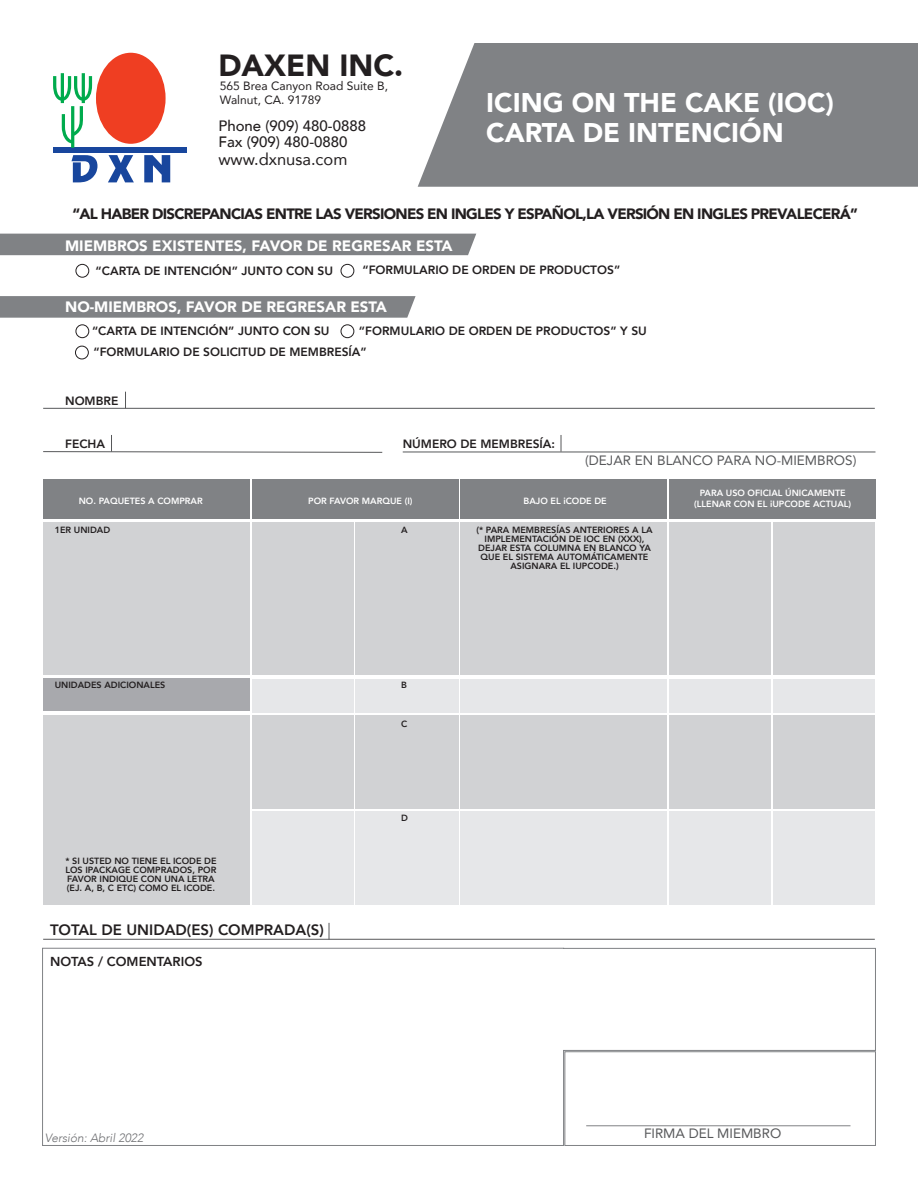
<style>
.page{position:relative;width:918px;height:1188px;background:#fff}
.page>*{position:absolute;margin:0;border:0;box-sizing:border-box;transform-origin:0 0}
.t1{font:900 30.6px "Avenir";color:#231f20}
.t2{font:900 27px/30.6px "Avenir";color:#fff}
.t3{font:16.5px "Avenir";color:#231f20}
.t4{font:900 15px "Avenir";letter-spacing:-.05em;color:#231f20}
.t5{font:900 15px "Avenir";color:#fff}
.t6{font:500 15px/16.5px "Avenir";color:#231f20}
.t7{font:800 15px "Avenir";color:#231f20}
.t8{font:13.5px "Avenir";color:#57585a}
.t9{font:800 13.05px "Avenir";color:#231f20}
.t10{font:800 12px "Avenir";color:#231f20}
.t11{font:12px/13.5px "Avenir";color:#231f20}
.t12{font:italic 300 12px "Avenir";color:#6c6d70}
.t13{font:800 9px/9px "Avenir";color:#231f20}
.t14{font:800 9px/10.8px "Avenir";color:#fff;text-align:center}
</style>
<div class="page">
<div style="left:43px;top:480px;width:207px;height:39px;background:#808285"></div>
<div style="left:252px;top:480px;width:206px;height:39px;background:#808285"></div>
<div style="left:460px;top:480px;width:207px;height:39px;background:#808285"></div>
<div style="left:669px;top:480px;width:206px;height:39px;background:#808285"></div>
<div style="left:43px;top:523px;width:207px;height:152px;background:#d1d2d4"></div>
<div style="left:355px;top:523px;width:103px;height:152px;background:#d1d2d4"></div>
<div style="left:252px;top:523px;width:101px;height:152px;background:#d1d2d4"></div>
<div style="left:460px;top:523px;width:207px;height:152px;background:#d1d2d4"></div>
<div style="left:669px;top:523px;width:102px;height:152px;background:#d1d2d4"></div>
<div style="left:43px;top:679px;width:207px;height:32px;background:#a8a9ad"></div>
<div style="left:355px;top:679px;width:103px;height:33px;background:#e6e7e9"></div>
<div style="left:252px;top:679px;width:101px;height:33px;background:#e6e7e9"></div>
<div style="left:460px;top:679px;width:207px;height:33px;background:#e6e7e9"></div>
<div style="left:669px;top:679px;width:102px;height:33px;background:#e6e7e9"></div>
<div style="left:355px;top:715px;width:103px;height:93px;background:#d1d2d4"></div>
<div style="left:252px;top:715px;width:101px;height:93px;background:#d1d2d4"></div>
<div style="left:460px;top:715px;width:207px;height:93px;background:#d1d2d4"></div>
<div style="left:669px;top:715px;width:102px;height:93px;background:#d1d2d4"></div>
<div style="left:43px;top:715px;width:207px;height:189px;background:#d1d2d4"></div>
<div style="left:355px;top:811px;width:103px;height:93px;background:#e6e7e9"></div>
<div style="left:252px;top:811px;width:101px;height:93px;background:#e6e7e9"></div>
<div style="left:460px;top:811px;width:207px;height:93px;background:#e6e7e9"></div>
<div style="left:669px;top:811px;width:102px;height:93px;background:#e6e7e9"></div>
<div style="left:774px;top:523px;width:101px;height:152px;background:#d1d2d4"></div>
<div style="left:774px;top:679px;width:101px;height:33px;background:#e6e7e9"></div>
<div style="left:774px;top:715px;width:101px;height:93px;background:#d1d2d4"></div>
<div style="left:774px;top:811px;width:101px;height:93px;background:#e6e7e9"></div>
<div style="left:0;top:234px;width:476px;height:21px;background:#808285"></div>
<hr style="left:43px;top:408px;width:832px;height:1px;background:#57585a">
<hr style="left:43px;top:939px;width:832px;height:1px;background:#57585a">
<div style="left:418px;top:43px;width:500px;height:144px;background:#808285"></div>
<div style="left:53px;top:148px;width:134px;height:5px;background:#18469d"></div>
<svg style="left:71px;top:155px;width:26px;height:27px"></svg>
<svg style="left:108px;top:155px;width:26px;height:27px"></svg>
<svg style="left:144px;top:155px;width:26px;height:27px"></svg>
<div style="left:96px;top:53px;width:70px;height:91px;background:#ef3e22;border-radius:50%"></div>
<svg style="left:53px;top:73px;width:39px;height:75px"></svg>
<svg style="left:0;top:296px;width:416px;height:22px;background:#838588"></svg>
<div style="left:76px;top:264px;width:13px;height:13px;border:1px solid #231f20;border-radius:50%"></div>
<div style="left:76px;top:325px;width:13px;height:13px;border:1px solid #231f20;border-radius:50%"></div>
<div style="left:341px;top:264px;width:13px;height:13px;border:1px solid #231f20;border-radius:50%"></div>
<div style="left:341px;top:325px;width:13px;height:13px;border:1px solid #231f20;border-radius:50%"></div>
<div style="left:75px;top:346px;width:14px;height:13px;border:1px solid #231f20;border-radius:50%"></div>
<svg style="left:125px;top:392px;width:1px;height:16px"></svg>
<hr style="left:403px;top:452px;width:472px;height:1px;background:#57585a">
<svg style="left:43px;top:435px;width:340px;height:18px"></svg>
<svg style="left:329px;top:923px;width:1px;height:17px"></svg>
<svg style="left:561px;top:435px;width:1px;height:17px"></svg>
<svg style="left:42px;top:947px;width:834px;height:199px"></svg>
<h1 class="t1" style="left:218px;top:39px;width:186px">DAXEN INC.</h1>
<h3 class="t11" style="left:220px;top:79px;width:170px">565 Brea Canyon Road Suite B,<br>Walnut, CA. 91789</h3>
<h3 class="t6" style="left:218px;top:116px;width:149px">Phone (909) 480-0888<br>Fax (909) 480-0880</h3>
<h3 class="t3" style="left:218px;top:146px;width:131px">www.dxnusa.com</h3>
<h2 class="t2" style="left:486px;top:86px;width:349px">ICING ON THE CAKE (IOC)<br>CARTA DE INTENCIÓN</h2>
<h3 class="t4" style="left:73px;top:201px;width:787px">“AL HABER DISCREPANCIAS ENTRE LAS VERSIONES EN INGLES Y ESPAÑOL,LA VERSIÓN EN INGLES PREVALECERÁ”</h3>
<h3 class="t5" style="left:65px;top:233px;width:389px">MIEMBROS EXISTENTES, FAVOR DE REGRESAR ESTA</h3>
<h3 class="t10" style="left:96px;top:262px;width:239px">“CARTA DE INTENCIÓN” JUNTO CON SU</h3>
<h3 class="t10" style="left:363px;top:261px;width:259px">“FORMULARIO DE ORDEN DE PRODUCTOS”</h3>
<h3 class="t5" style="left:65px;top:294px;width:323px">NO-MIEMBROS, FAVOR DE REGRESAR ESTA</h3>
<h3 class="t10" style="left:93px;top:342px;width:275px">“FORMULARIO DE SOLICITUD DE MEMBRESÍA”</h3>
<h3 class="t10" style="left:92px;top:321px;width:239px">“CARTA DE INTENCIÓN” JUNTO CON SU</h3>
<h3 class="t10" style="left:359px;top:321px;width:289px">“FORMULARIO DE ORDEN DE PRODUCTOS” Y SU</h3>
<h3 class="t10" style="left:65px;top:392px;width:55px">NOMBRE</h3>
<h3 class="t10" style="left:65px;top:434px;width:41px">FECHA</h3>
<p class="t14" style="left:79px;top:495px;width:125px">NO. PAQUETES A COMPRAR</p>
<p class="t13" style="left:55px;top:526px;width:57px">1ER UNIDAD</p>
<p class="t13" style="left:55px;top:681px;width:112px">UNIDADES ADICIONALES</p>
<p class="t13" style="left:65px;top:856px;width:153px">* SI USTED NO TIENE EL ICODE DE<br>LOS IPACKAGE COMPRADOS, POR<br>FAVOR INDIQUE CON UNA LETRA (EJ. A, B, C ETC) COMO EL ICODE.</p>
<h3 class="t10" style="left:403px;top:434px;width:154px">NÚMERO DE MEMBRESÍA:</h3>
<h3 class="t8" style="left:585px;top:449px;width:273px">(DEJAR EN BLANCO PARA NO-MIEMBROS)</h3>
<p class="t14" style="left:308px;top:495px;width:106px">POR FAVOR MARQUE (I)</p>
<p class="t13" style="left:401px;top:526px;width:8px">A</p>
<p class="t13" style="left:401px;top:681px;width:7px">B</p>
<p class="t13" style="left:401px;top:720px;width:8px">C</p>
<p class="t13" style="left:401px;top:813px;width:8px">D</p>
<p class="t14" style="left:524px;top:495px;width:85px">BAJO EL iCODE DE</p>
<p class="t14" style="left:694px;top:488px;width:158px">PARA USO OFICIAL ÚNICAMENTE (LLENAR CON EL iUPCODE ACTUAL)</p>
<p class="t13" style="left:476px;top:525px;width:178px;text-align:center">(* PARA MEMBRESÍAS ANTERIORES A LA<br>IMPLEMENTACIÓN DE IOC EN (XXX),<br>DEJAR ESTA COLUMNA EN BLANCO YA<br>QUE EL SISTEMA AUTOMÁTICAMENTE<br>ASIGNARA EL IUPCODE.)</p>
<h3 class="t7" style="left:50px;top:918px;width:275px">TOTAL DE UNIDAD(ES) COMPRADA(S)</h3>
<h3 class="t9" style="left:50px;top:951px;width:154px">NOTAS / COMENTARIOS</h3>
<h3 class="t12" style="left:45px;top:1131px;width:100px">Versión: Abril 2022</h3>
<h3 class="t8" style="left:644px;top:1122px;width:139px">FIRMA DEL MIEMBRO</h3>
</div>
